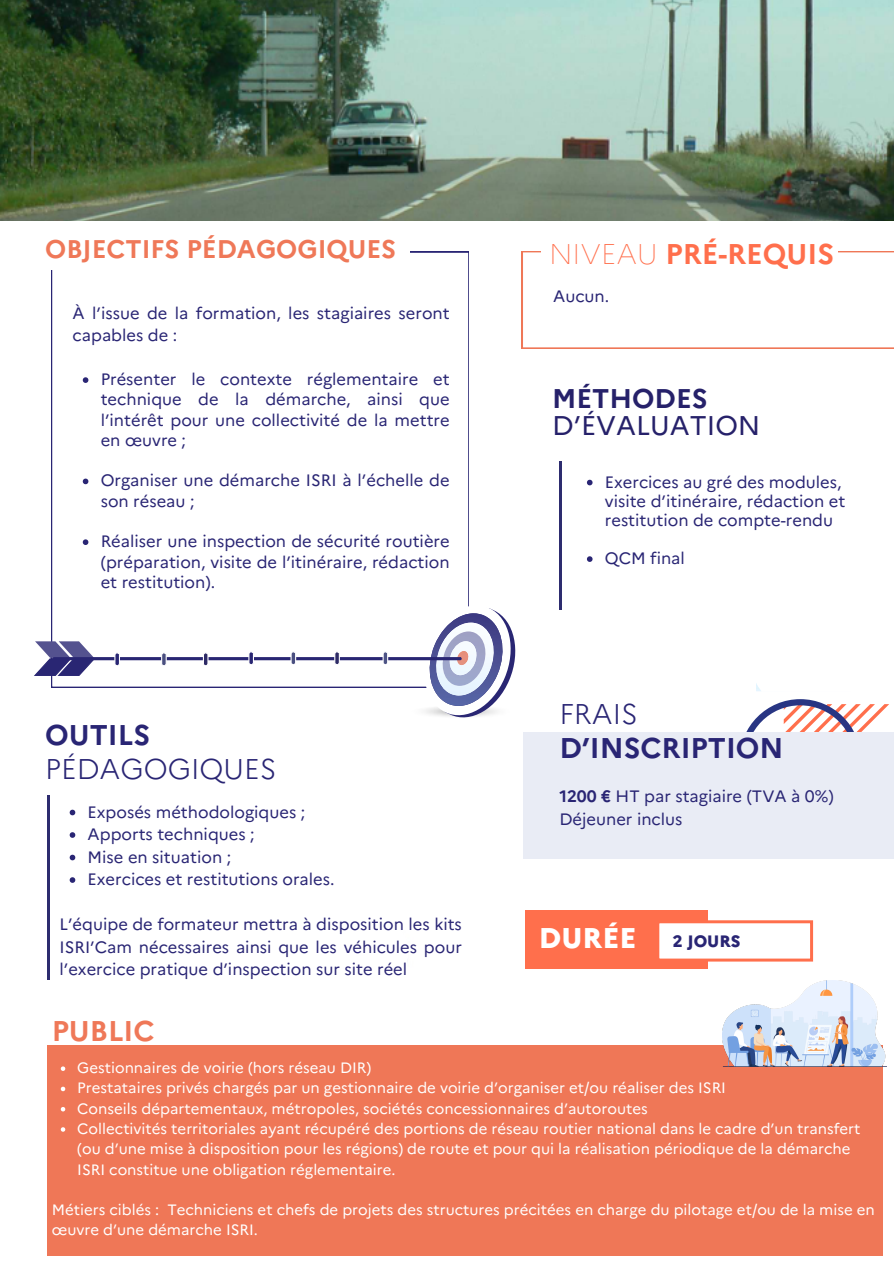
<style>
.page{position:relative;width:894px;height:1264px;background:#fff}
.page>*{position:absolute;margin:0;border:0;box-sizing:border-box;transform-origin:0 0}
.t1{font:300 28.5px/33.8px "Marianne";color:#292574}
.t2{font:700 28.5px/33.8px "Marianne";color:#292574}
.t3{font:700 28.5px "Marianne";color:#ff6f4c}
.t4{font:700 28.5px "Marianne";color:#ef7858}
.t5{font:800 28.5px "Marianne";color:#fff}
.t6{font:27px/27px "Marianne";color:#26216a}
.t7{font:700 25.5px "Marianne";color:#ef7858}
.t8{font:16.5px/20.2px "Marianne";color:#292574}
.t9{font:800 16.5px "Marianne";color:#292574}
.t10{font:15px/20.2px "Marianne";color:#fff}
.s1{font-weight:700}
.s2{font-weight:100}
.s3{font-weight:300}
</style>
<div class="page">
<svg style="left:51px;top:252px;width:417px;height:353px"></svg>
<div style="left:29px;top:223px;width:380px;height:47px;background:#fff"></div>
<hr style="left:47px;top:795px;width:3px;height:184px;background:#2d2c6f">
<img style="left:756px;top:683px;width:5px;height:8px">
<svg style="left:746px;top:699px;width:143px;height:33px"></svg>
<img style="left:0;top:0;width:893px;height:221px">
<svg style="left:521px;top:251px;width:372px;height:97px"></svg>
<div style="left:541px;top:240px;width:296px;height:30px;background:#fff"></div>
<div style="left:523px;top:732px;width:370px;height:126px;background:#e9ecf5"></div>
<div style="left:47px;top:1045px;width:835px;height:210px;background:#ef7757"></div>
<svg style="left:61px;top:1066px;width:4px;height:4px"></svg>
<svg style="left:61px;top:1086px;width:4px;height:5px"></svg>
<svg style="left:61px;top:1107px;width:4px;height:4px"></svg>
<svg style="left:61px;top:1127px;width:4px;height:4px"></svg>
<img style="left:722px;top:980px;width:163px;height:86px">
<div style="left:525px;top:910px;width:182px;height:58px;background:#ff6f4c"></div>
<svg style="left:659px;top:920px;width:153px;height:41px"></svg>
<svg style="left:34px;top:605px;width:481px;height:112px"></svg>
<hr style="left:559px;top:461px;width:2px;height:148px;background:#2d2c6f">
<svg style="left:83px;top:377px;width:5px;height:6px"></svg>
<svg style="left:83px;top:478px;width:5px;height:6px"></svg>
<svg style="left:83px;top:539px;width:5px;height:6px"></svg>
<svg style="left:70px;top:809px;width:5px;height:6px"></svg>
<svg style="left:70px;top:832px;width:5px;height:5px"></svg>
<svg style="left:70px;top:854px;width:5px;height:6px"></svg>
<svg style="left:70px;top:877px;width:5px;height:5px"></svg>
<svg style="left:586px;top:480px;width:6px;height:5px"></svg>
<svg style="left:587px;top:556px;width:5px;height:6px"></svg>
<p class="t7" style="left:45px;top:234px;width:352px">OBJECTIFS PÉDAGOGIQUES</p>
<p class="t8" style="left:73px;top:301px;width:378px;line-height:22.5px">À l’issue de la formation, les stagiaires seront capables de :</p>
<p class="t8" style="left:101px;top:369px;width:350px;text-align:justify">Présenter le contexte réglementaire et technique de la démarche, ainsi que l’intérêt pour une collectivité de la mettre en œuvre ;</p>
<p class="t8" style="left:101px;top:470px;width:350px">Organiser une démarche ISRI à l’échelle de son réseau ;</p>
<p class="t8" style="left:101px;top:531px;width:350px;text-align:justify">Réaliser une inspection de sécurité routière (préparation, visite de l’itinéraire, rédaction et restitution).</p>
<h2 class="t1" style="left:45px;top:718px;width:233px"><span class="s1">OUTILS<br></span>PÉDAGOGIQUES</h2>
<p class="t8" style="left:88px;top:801px;width:219px">Exposés méthodologiques ;</p>
<p class="t8" style="left:88px;top:824px;width:168px">Apports techniques ;</p>
<h1 class="t8" style="left:88px;top:846px;width:145px">Mise en situation ;</h1>
<h4 class="t8" style="left:88px;top:869px;width:248px">Exercices et restitutions orales.</h4>
<p class="t8" style="left:59px;top:913px;width:404px;line-height:22.5px;text-align:justify">L’équipe de formateur mettra à disposition les kits ISRI’Cam nécessaires ainsi que les véhicules pour l’exercice pratique d’inspection sur site réel</p>
<p class="t4" style="left:52px;top:1013px;width:104px">PUBLIC</p>
<p class="t3" style="left:549px;top:236px;width:286px"><span class="s2">NIVEAU</span> PRÉ-REQUIS</p>
<h1 class="t8" style="left:553px;top:286px;width:58px">Aucun.</h1>
<p class="t6" style="left:552px;top:384px;width:210px"><span class="s1">MÉTHODES<br></span>D’ÉVALUATION</p>
<p class="t8" style="left:604px;top:472px;width:242px;line-height:19.2px">Exercices au gré des modules, visite d’itinéraire, rédaction et restitution de compte-rendu</p>
<p class="t8" style="left:604px;top:548px;width:82px">QCM final</p>
<p class="t2" style="left:559px;top:697px;width:226px"><span class="s3">FRAIS<br></span>D’INSCRIPTION</p>
<p class="t8" style="left:559px;top:786px;width:276px"><span class="s1">1200 €</span> HT par stagiaire (TVA à 0%)</p>
<p class="t8" style="left:559px;top:809px;width:124px">Déjeuner inclus</p>
<p class="t5" style="left:539px;top:920px;width:99px">DURÉE</p>
<h2 class="t9" style="left:672px;top:931px;width:69px">2 JOURS</h2>
<p class="t10" style="left:77px;top:1057px;width:295px">Gestionnaires de voirie (hors réseau DIR)</p>
<p class="t10" style="left:77px;top:1077px;width:650px">Prestataires privés chargés par un gestionnaire de voirie d’organiser et/ou réaliser des ISRI</p>
<h2 class="t10" style="left:77px;top:1098px;width:572px">Conseils départementaux, métropoles, sociétés concessionnaires d’autoroutes</h2>
<p class="t10" style="left:77px;top:1118px;width:784px">Collectivités territoriales ayant récupéré des portions de réseau routier national dans le cadre d’un transfert (ou d’une mise à disposition pour les régions) de route et pour qui la réalisation périodique de la démarche<br>ISRI constitue une obligation réglementaire.</p>
<p class="t10" style="left:52px;top:1199px;width:824px">Métiers ciblés : Techniciens et chefs de projets des structures précitées en charge du pilotage et/ou de la mise en œuvre d’une démarche ISRI.</p>
</div>
